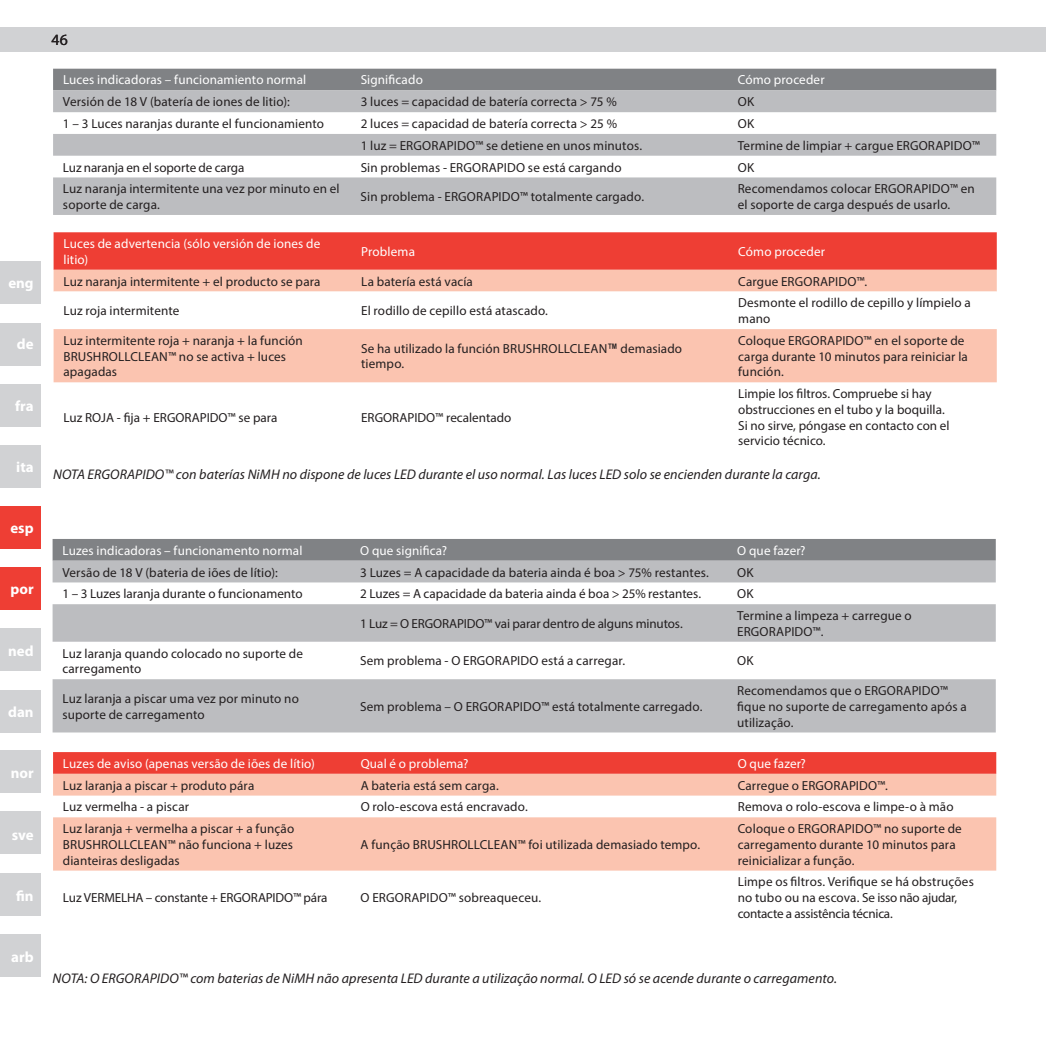
<style>
.page{position:relative;width:1046px;height:1046px;background:#fff}
.page>*{position:absolute;margin:0;border:0;box-sizing:border-box;transform-origin:0 0}
.t1{font:15.75px "Myriad Pro";color:#231f20}
.t2{font:700 14.88px "Myriad Pro";color:#fff}
.t3{font:italic 14px "Myriad Pro";letter-spacing:.005em;color:#231f20}
.t4{font:13.12px/15.8px "Myriad Pro";letter-spacing:.01em;color:#231f20}
.t5{font:13.12px/15.8px "Myriad Pro";letter-spacing:.01em;color:#fff}
.t6{font:13.12px "Myriad Pro";letter-spacing:-.01em;color:#231f20}
.s1{font-family:"Arial Narrow";font-weight:700}
</style>
<div class="page">
<div style="left:0;top:27px;width:1046px;height:25px;background:#d1d2d4"></div>
<div style="left:0;top:690px;width:41px;height:42px;background:#d1d2d4"></div>
<div style="left:0;top:933px;width:41px;height:43px;background:#d1d2d4"></div>
<div style="left:0;top:628px;width:41px;height:43px;background:#d1d2d4"></div>
<div style="left:0;top:872px;width:41px;height:43px;background:#d1d2d4"></div>
<div style="left:0;top:567px;width:41px;height:42px;background:#ee3e34"></div>
<div style="left:0;top:811px;width:41px;height:43px;background:#d1d2d4"></div>
<div style="left:0;top:506px;width:41px;height:43px;background:#ee3e34"></div>
<div style="left:0;top:750px;width:41px;height:43px;background:#d1d2d4"></div>
<div style="left:0;top:445px;width:41px;height:43px;background:#d1d2d4"></div>
<div style="left:0;top:383px;width:41px;height:43px;background:#d1d2d4"></div>
<div style="left:0;top:322px;width:41px;height:43px;background:#d1d2d4"></div>
<div style="left:0;top:261px;width:41px;height:43px;background:#d1d2d4"></div>
<div style="left:53px;top:539px;width:943px;height:22px;background:#808285"></div>
<svg style="left:53px;top:561px;width:943px;height:171px;fill:#bcbdc0"></svg>
<svg style="left:53px;top:752px;width:943px;height:22px;background:#ee4036"></svg>
<svg style="left:53px;top:774px;width:943px;height:96px;fill:#fbc4b0"></svg>
<div style="left:53px;top:69px;width:943px;height:21px;background:#808285"></div>
<svg style="left:53px;top:90px;width:943px;height:125px;fill:#bcbdc0"></svg>
<div style="left:54px;top:232px;width:943px;height:38px;background:#ee3e34"></div>
<div style="left:54px;top:270px;width:943px;height:112px;background:#fbc4b0"></div>
<svg style="left:54px;top:292px;width:943px;height:37px"></svg>
<p class="t2" style="left:8px;top:273px;width:27px">eng</p>
<p class="t2" style="left:17px;top:335px;width:18px">de</p>
<p class="t2" style="left:15px;top:396px;width:20px">fra</p>
<p class="t2" style="left:16px;top:457px;width:19px">ita</p>
<p class="t2" style="left:10px;top:518px;width:25px">esp</p>
<p class="t2" style="left:10px;top:580px;width:25px">por</p>
<p class="t2" style="left:8px;top:641px;width:27px">ned</p>
<p class="t2" style="left:8px;top:702px;width:27px">dan</p>
<p class="t2" style="left:11px;top:763px;width:24px">nor</p>
<p class="t2" style="left:12px;top:825px;width:23px">sve</p>
<p class="t2" style="left:16px;top:886px;width:19px">fin</p>
<p class="t2" style="left:11px;top:947px;width:24px">arb</p>
<p class="t1" style="left:52px;top:30px;width:18px">46</p>
<p class="t5" style="left:63px;top:72px;width:245px">Luces indicadoras – funcionamiento normal</p>
<p class="t5" style="left:361px;top:72px;width:64px">Significado</p>
<p class="t5" style="left:738px;top:72px;width:88px">Cómo proceder</p>
<p class="t4" style="left:63px;top:94px;width:228px">Versión de 18 V (batería de iones de litio):</p>
<p class="t4" style="left:361px;top:94px;width:258px">3 luces = capacidad de batería correcta &gt; 75 %</p>
<p class="t4" style="left:738px;top:94px;width:18px">OK</p>
<p class="t4" style="left:63px;top:115px;width:263px">1 – 3 Luces naranjas durante el funcionamiento</p>
<p class="t4" style="left:361px;top:115px;width:258px">2 luces = capacidad de batería correcta &gt; 25 %</p>
<p class="t4" style="left:738px;top:115px;width:18px">OK</p>
<p class="t4" style="left:361px;top:137px;width:283px">1 luz = ERGORAPIDO™ se detiene en unos minutos.</p>
<p class="t4" style="left:738px;top:137px;width:244px">Termine de limpiar + cargue ERGORAPIDO™</p>
<p class="t6" style="left:63px;top:159px;width:183px">Luz naranja en el soporte de carga</p>
<p class="t4" style="left:361px;top:159px;width:262px">Sin problemas - ERGORAPIDO se está cargando</p>
<p class="t4" style="left:738px;top:159px;width:18px">OK</p>
<p class="t4" style="left:63px;top:181px;width:278px">Luz naranja intermitente una vez por minuto en el soporte de carga.</p>
<p class="t4" style="left:361px;top:189px;width:285px">Sin problema - ERGORAPIDO™ totalmente cargado.</p>
<p class="t4" style="left:738px;top:181px;width:238px">Recomendamos colocar ERGORAPIDO™ en el soporte de carga después de usarlo.</p>
<p class="t5" style="left:63px;top:236px;width:258px">Luces de advertencia (sólo versión de iones de litio)</p>
<p class="t5" style="left:361px;top:243px;width:55px">Problema</p>
<p class="t5" style="left:738px;top:243px;width:88px">Cómo proceder</p>
<p class="t4" style="left:63px;top:273px;width:259px">Luz naranja intermitente + el producto se para</p>
<p class="t4" style="left:361px;top:273px;width:113px">La batería está vacía</p>
<p class="t4" style="left:738px;top:273px;width:130px">Cargue ERGORAPIDO™.</p>
<p class="t4" style="left:63px;top:303px;width:117px">Luz roja intermitente</p>
<p class="t4" style="left:361px;top:303px;width:188px">El rodillo de cepillo está atascado.</p>
<p class="t4" style="left:738px;top:295px;width:234px">Desmonte el rodillo de cepillo y límpielo a mano</p>
<p class="t4" style="left:63px;top:332px;width:241px">Luz intermitente roja + naranja + la función<br>BRUSHROLLCLEAN™ no se activa + luces apagadas</p>
<p class="t4" style="left:361px;top:340px;width:322px">Se ha utilizado la función BRUSHROLLCLEAN<span class="s1">™</span> demasiado tiempo.</p>
<p class="t4" style="left:738px;top:332px;width:231px">Coloque ERGORAPIDO™ en el soporte de carga durante 10 minutos para reiniciar la función.</p>
<p class="t4" style="left:63px;top:409px;width:215px">Luz ROJA - fija + ERGORAPIDO™ se para</p>
<p class="t4" style="left:361px;top:409px;width:152px">ERGORAPIDO™ recalentado</p>
<p class="t4" style="left:738px;top:386px;width:213px">Limpie los filtros. Compruebe si hay obstrucciones en el tubo y la boquilla.<br>Si no sirve, póngase en contacto con el servicio técnico.</p>
<p class="t3" style="left:53px;top:465px;width:768px">NOTA ERGORAPIDO™ con baterías NiMH no dispone de luces LED durante el uso normal. Las luces LED solo se encienden durante la carga.</p>
<p class="t5" style="left:62px;top:542px;width:241px">Luzes indicadoras – funcionamento normal</p>
<p class="t5" style="left:360px;top:542px;width:89px">O que significa?</p>
<p class="t5" style="left:737px;top:542px;width:70px">O que fazer?</p>
<p class="t4" style="left:62px;top:564px;width:217px">Versão de 18 V (bateria de iões de lítio):</p>
<p class="t4" style="left:360px;top:564px;width:350px">3 Luzes = A capacidade da bateria ainda é boa &gt; 75% restantes.</p>
<p class="t4" style="left:737px;top:564px;width:18px">OK</p>
<p class="t4" style="left:62px;top:586px;width:242px">1 – 3 Luzes laranja durante o funcionamento</p>
<p class="t4" style="left:360px;top:586px;width:342px">2 Luzes = A capacidade da bateria ainda é boa &gt; 25% restantes.</p>
<p class="t4" style="left:737px;top:586px;width:18px">OK</p>
<p class="t6" style="left:360px;top:615px;width:324px">1 Luz = O ERGORAPIDO™ vai parar dentro de alguns minutos.</p>
<p class="t4" style="left:737px;top:607px;width:176px">Termine a limpeza + carregue o<br>ERGORAPIDO™.</p>
<p class="t4" style="left:62px;top:645px;width:242px">Luz laranja quando colocado no suporte de carregamento</p>
<p class="t4" style="left:360px;top:653px;width:266px">Sem problema - O ERGORAPIDO está a carregar.</p>
<p class="t4" style="left:737px;top:653px;width:18px">OK</p>
<p class="t4" style="left:62px;top:690px;width:238px">Luz laranja a piscar uma vez por minuto no suporte de carregamento</p>
<p class="t4" style="left:360px;top:698px;width:344px">Sem problema – O ERGORAPIDO™ está totalmente carregado.</p>
<p class="t4" style="left:737px;top:682px;width:231px">Recomendamos que o ERGORAPIDO™ fique no suporte de carregamento após a utilização.</p>
<p class="t5" style="left:63px;top:755px;width:253px">Luzes de aviso (apenas versão de iões de lítio)</p>
<p class="t5" style="left:361px;top:755px;width:109px">Qual é o problema?</p>
<p class="t5" style="left:738px;top:755px;width:70px">O que fazer?</p>
<p class="t4" style="left:63px;top:777px;width:193px">Luz laranja a piscar + produto pára</p>
<p class="t4" style="left:361px;top:777px;width:140px">A bateria está sem carga.</p>
<p class="t4" style="left:738px;top:777px;width:152px">Carregue o ERGORAPIDO™.</p>
<p class="t4" style="left:63px;top:799px;width:128px">Luz vermelha - a piscar</p>
<p class="t4" style="left:361px;top:799px;width:169px">O rolo-escova está encravado.</p>
<p class="t4" style="left:738px;top:799px;width:217px">Remova o rolo-escova e limpe-o à mão</p>
<p class="t4" style="left:63px;top:820px;width:233px;text-align:justify">Luz laranja + vermelha a piscar + a função BRUSHROLLCLEAN™ não funciona + luzes dianteiras desligadas</p>
<p class="t4" style="left:738px;top:820px;width:226px">Coloque o ERGORAPIDO™ no suporte de carregamento durante 10 minutos para reinicializar a função.</p>
<p class="t4" style="left:361px;top:836px;width:341px">A função BRUSHROLLCLEAN™ foi utilizada demasiado tempo.</p>
<p class="t6" style="left:63px;top:889px;width:266px">Luz VERMELHA – constante + ERGORAPIDO™ pára</p>
<p class="t4" style="left:361px;top:889px;width:182px">O ERGORAPIDO™ sobreaqueceu.</p>
<p class="t4" style="left:738px;top:874px;width:238px">Limpe os filtros. Verifique se há obstruções no tubo ou na escova. Se isso não ajudar, contacte a assistência técnica.</p>
<p class="t3" style="left:53px;top:969px;width:785px">NOTA: O ERGORAPIDO™ com baterias de NiMH não apresenta LED durante a utilização normal. O LED só se acende durante o carregamento.</p>
</div>
